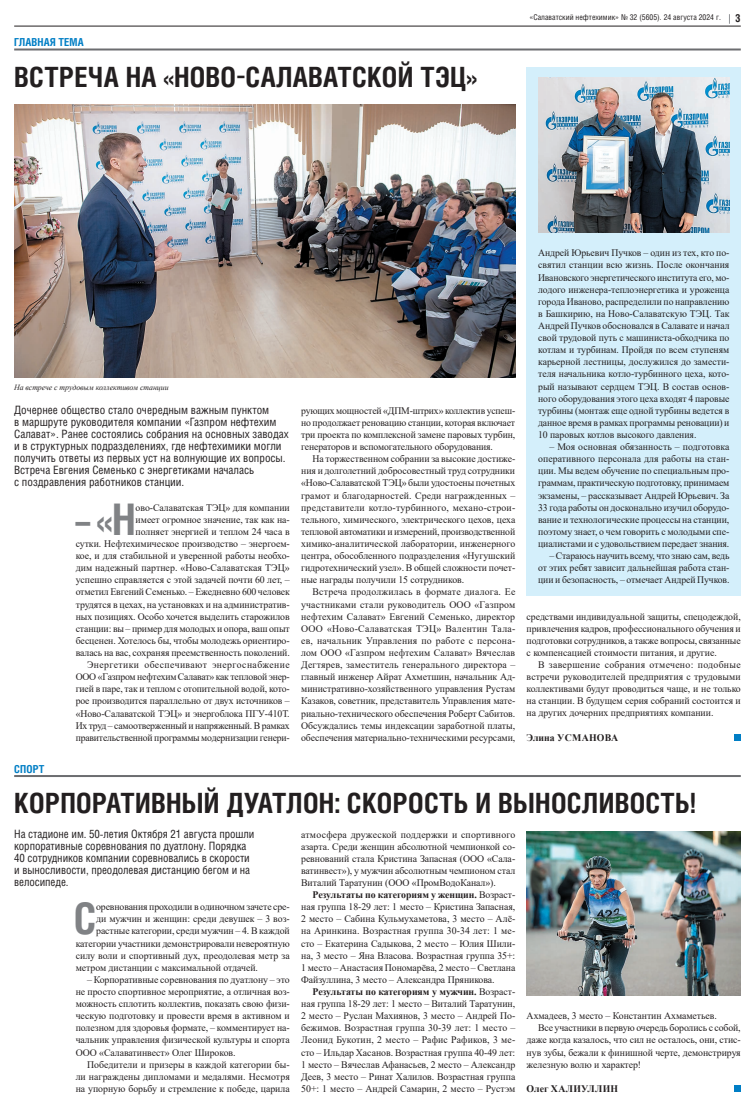
<style>
.page{position:relative;width:755px;height:1106px;background:#fff}
.page>*{position:absolute;margin:0;border:0;box-sizing:border-box;transform-origin:0 0}
.t1{font:700 43.5px "Helios Cond";color:#808285}
.t2{font:700 27.9px "Helios Cond";letter-spacing:.01em;color:#231f20}
.t3{font:11.5px/12.1px "Helios Cond";color:#231f20}
.t4{font:700 11px "Helios Cond";letter-spacing:.01em;color:#007ec5}
.t5{font:700 11px "Helios Cond";color:#231f20}
.t6{font:10px/12.1px "Times New Roman";letter-spacing:-.005em;color:#231f20;text-align:justify}
.t7{font:700 10px "Times New Roman";letter-spacing:.03em;color:#231f20}
.t8{font:8px "Helios Cond";color:#231f20}
.t9{font:italic 8px "Times New Roman";letter-spacing:-.005em;color:#231f20}
.s1{font-weight:700}
</style>
<div class="page">
<div style="left:526px;top:67px;width:214px;height:528px;background:#d4effb"></div>
<hr style="left:14px;top:48px;width:726px;height:2px;background:#6c6d70">
<hr style="left:14px;top:775px;width:726px;height:2px;background:#6c6d70">
<hr style="left:14px;top:26px;width:726px;height:1px;background:#231f20">
<img style="left:526px;top:831px;width:214px;height:164px">
<img style="left:14px;top:104px;width:501px;height:273px">
<img style="left:538px;top:78px;width:191px;height:155px">
<div style="left:733px;top:1085px;width:7px;height:6px;background:#007ec5"></div>
<div style="left:733px;top:734px;width:7px;height:6px;background:#007ec5"></div>
<p class="t4" style="left:14px;top:35px;width:71px">ГЛАВНАЯ ТЕМА</p>
<h2 class="t2" style="left:14px;top:58px;width:464px">ВСТРЕЧА НА «НОВО-САЛАВАТСКОЙ ТЭЦ»</h2>
<p class="t8" style="left:529px;top:12px;width:193px">«Салаватский нефтехимик» № 32 (5605). 24 августа 2024 г.</p>
<p class="t5" style="left:734px;top:11px;width:7px">3</p>
<p class="t9" style="left:14px;top:381px;width:156px">На встрече с трудовым коллективом станции</p>
<p class="t3" style="left:14px;top:403px;width:276px">Дочернее общество стало очередным важным пунктом<br>в маршруте руководителя компании «Газпром нефтехим Салават». Ранее состоялись собрания на основных заводах и в структурных подразделениях, где нефтехимики могли получить ответы из первых уст на волнующие их вопросы.<br>Встреча Евгения Семенько с энергетиками началась<br>с поздравления работников станции.</p>
<p class="t4" style="left:14px;top:761px;width:32px">СПОРТ</p>
<h1 class="t1" style="left:74px;top:489px;width:63px">–«Н</h1>
<p class="t6" style="left:76px;top:501px;width:215px;text-align:right">ово-Салаватская ТЭЦ» для компании<br>имеет огромное значение, так как на-<br>полняет энергией и теплом 24 часа в<br>сутки. Нефтехимическое производство – энергоем&shy;кое, и для стабильной и уверенной работы необхо&shy;дим надежный партнер. «Ново-Салаватская ТЭЦ» успешно справляется с этой задачей почти 60 лет, – отметил Евгений Семенько. – Ежедневно 600 человек трудятся в цехах, на установках и на административ&shy;ных позициях. Особо хочется выделить старожилов станции: вы – пример для молодых и опора, ваш опыт бесценен. Хотелось бы, чтобы молодежь ориентиро&shy;валась на вас, сохраняя преемственность поколений.<br>Энергетики обеспечивают энергоснабжение ООО «Газпром нефтехим Салават» как тепловой энер&shy;гией в паре, так и теплом с отопительной водой, кото&shy;рое производится параллельно от двух источников – «Ново-Салаватской ТЭЦ» и энергоблока ПГУ-410Т.<br>Их труд – самоотверженный и напряженный. В рамках правительственной программы модернизации генери-</p>
<p class="t6" style="left:301px;top:404px;width:215px">рующих мощностей «ДПМ-штрих» коллектив успеш&shy;но продолжает реновацию станции, которая включает три проекта по комплексной замене паровых турбин, генераторов и вспомогательного оборудования.</p>
<p class="t6" style="left:301px;top:452px;width:215px;text-indent:11px">На торжественном собрании за высокие достиже&shy;ния и долголетний добросовестный труд сотрудники «Ново-Салаватской ТЭЦ» были удостоены почетных грамот и благодарностей. Среди награжденных – представители котло-турбинного, механо-строи&shy;тельного, химического, электрического цехов, цеха тепловой автоматики и измерений, производственной химико-аналитической лаборатории, инженерного центра, обособленного подразделения «Нугушский гидротехнический узел». В общей сложности почет&shy;ные награды получили 15 сотрудников.</p>
<p class="t6" style="left:301px;top:585px;width:215px;text-indent:11px">Встреча продолжилась в формате диалога. Ее участниками стали руководитель ООО «Газпром нефтехим Салават» Евгений Семенько, директор ООО «Ново-Салаватская ТЭЦ» Валентин Тала&shy;ев, начальник Управления по работе с персона&shy;лом ООО «Газпром нефтехим Салават» Вячеслав Дегтярев, заместитель генерального директора – главный инженер Айрат Ахметшин, начальник Ад&shy;министративно-хозяйственного управления Рустам Казаков, советник, представитель Управления мате&shy;риально-технического обеспечения Роберт Сабитов.<br>Обсуждались темы индексации заработной платы, обеспечения материально-техническими ресурсами,</p>
<p class="t6" style="left:537px;top:247px;width:193px">Андрей Юрьевич Пучков – один из тех, кто по&shy;святил станции всю жизнь. После окончания Ивановского энергетического института его, мо&shy;лодого инженера-теплоэнергетика и уроженца города Иваново, распределили по направлению в Башкирию, на Ново-Салаватскую ТЭЦ. Так Андрей Пучков обосновался в Салавате и начал свой трудовой путь с машиниста-обходчика по котлам и турбинам. Пройдя по всем ступеням карьерной лестницы, дослужился до замести&shy;теля начальника котло-турбинного цеха, кото&shy;рый называют сердцем ТЭЦ. В состав основ&shy;ного оборудования этого цеха входят 4 паровые турбины (монтаж еще одной турбины ведется в данное время в рамках программы реновации) и 10 паровых котлов высокого давления.</p>
<p class="t6" style="left:537px;top:440px;width:193px;text-indent:11px">– Моя основная обязанность – подготовка оперативного персонала для работы на стан&shy;ции. Мы ведем обучение по специальным про&shy;граммам, практическую подготовку, принимаем экзамены, – рассказывает Андрей Юрьевич. За 33 года работы он досконально изучил оборудо&shy;вание и технологические процессы на станции, поэтому знает, о чем говорить с молодыми спе&shy;циалистами и с удовольствием передает знания.</p>
<p class="t6" style="left:537px;top:549px;width:193px;text-indent:11px">– Стараюсь научить всему, что знаю сам, ведь от этих ребят зависит дальнейшая работа стан&shy;ции и безопасность, – отмечает Андрей Пучков.</p>
<p class="t6" style="left:526px;top:610px;width:215px">средствами индивидуальной защиты, спецодеждой, привлечения кадров, профессионального обучения и подготовки сотрудников, а также вопросы, связанные с компенсацией стоимости питания, и другие.</p>
<p class="t6" style="left:526px;top:658px;width:215px;text-indent:11px">В завершение собрания отмечено: подобные встречи руководителей предприятия с трудовыми коллективами будут проводиться чаще, и не только на станции. В будущем серия собраний состоится и на других дочерних предприятиях компании.</p>
<p class="t7" style="left:526px;top:730px;width:93px">Элина УСМАНОВА</p>
<h2 class="t2" style="left:14px;top:784px;width:682px">КОРПОРАТИВНЫЙ ДУАТЛОН: СКОРОСТЬ И ВЫНОСЛИВОСТЬ!</h2>
<p class="t3" style="left:14px;top:827px;width:241px">На стадионе им. 50-летия Октября 21 августа прошли корпоративные соревнования по дуатлону. Порядка 40 сотрудников компании соревновались в скорости и выносливости, преодолевая дистанцию бегом и на велосипеде.</p>
<h1 class="t1" style="left:74px;top:889px;width:24px">С</h1>
<p class="t6" style="left:96px;top:900px;width:195px">оревнования проходили в одиночном зачете сре-</p>
<p class="t6" style="left:96px;top:912px;width:195px">ди мужчин и женщин: среди девушек – 3 воз-</p>
<p class="t6" style="left:96px;top:924px;width:195px">растные категории, среди мужчин – 4. В каждой</p>
<p class="t6" style="left:76px;top:936px;width:215px">категории участники демонстрировали невероятную</p>
<p class="t6" style="left:76px;top:949px;width:215px">силу воли и спортивный дух, преодолевая метр за</p>
<p class="t6" style="left:76px;top:961px;width:184px">метром дистанции с максимальной отдачей.</p>
<p class="t6" style="left:76px;top:973px;width:215px;text-indent:11px">– Корпоративные соревнования по дуатлону – это не просто спортивное мероприятие, а отличная воз&shy;можность сплотить коллектив, показать свою физи&shy;ческую подготовку и провести время в активном и полезном для здоровья формате, – комментирует на&shy;чальник управления физической культуры и спорта ООО «Салаватинвест» Олег Широков.</p>
<p class="t6" style="left:76px;top:1057px;width:215px;text-indent:11px">Победители и призеры в каждой категории бы&shy;ли награждены дипломами и медалями. Несмотря на упорную борьбу и стремление к победе, царила</p>
<p class="t6" style="left:301px;top:828px;width:215px">атмосфера дружеской поддержки и спортивного азарта. Среди женщин абсолютной чемпионкой со&shy;ревнований стала Кристина Запасная (ООО «Сала&shy;ватинвест»), у мужчин абсолютным чемпионом стал Виталий Таратунин (ООО «ПромВодоКанал»).</p>
<p class="t6" style="left:301px;top:888px;width:215px;text-indent:11px"><span class="s1">Результаты по категориям у женщин.</span> Возраст&shy;ная группа 18-29 лет: 1 место – Кристина Запасная, 2 место – Сабина Кульмухаметова, 3 место – Алё&shy;на Аринкина. Возрастная группа 30-34 лет: 1 ме&shy;сто – Екатерина Садыкова, 2 место – Юлия Шили&shy;на, 3 место – Яна Власова. Возрастная группа 35+:<br>1 место – Анастасия Пономарёва, 2 место – Светлана Файзуллина, 3 место – Александра Пряникова.</p>
<p class="t6" style="left:301px;top:985px;width:215px;text-indent:11px"><span class="s1">Результаты по категориям у мужчин.</span> Возраст&shy;ная группа 18-29 лет: 1 место – Виталий Таратунин, 2 место – Руслан Махиянов, 3 место – Андрей По&shy;бежимов. Возрастная группа 30-39 лет: 1 место – Леонид Букотин, 2 место – Рафис Рафиков, 3 ме&shy;сто – Ильдар Хасанов. Возрастная группа 40-49 лет:<br>1 место – Вячеслав Афанасьев, 2 место – Александр Деев, 3 место – Ринат Халилов. Возрастная группа 50+: 1 место – Андрей Самарин, 2 место – Рустэм</p>
<p class="t6" style="left:526px;top:1009px;width:191px">Ахмадеев, 3 место – Константин Ахмаметьев.</p>
<p class="t6" style="left:537px;top:1021px;width:204px">Все участники в первую очередь боролись с собой,</p>
<p class="t6" style="left:526px;top:1033px;width:215px">даже когда казалось, что сил не осталось, они, стис-</p>
<p class="t6" style="left:526px;top:1045px;width:215px">нув зубы, бежали к финишной черте, демонстрируя</p>
<p class="t6" style="left:526px;top:1057px;width:116px">железную волю и характер!</p>
<p class="t7" style="left:526px;top:1081px;width:93px">Олег ХАЛИУЛЛИН</p>
</div>
